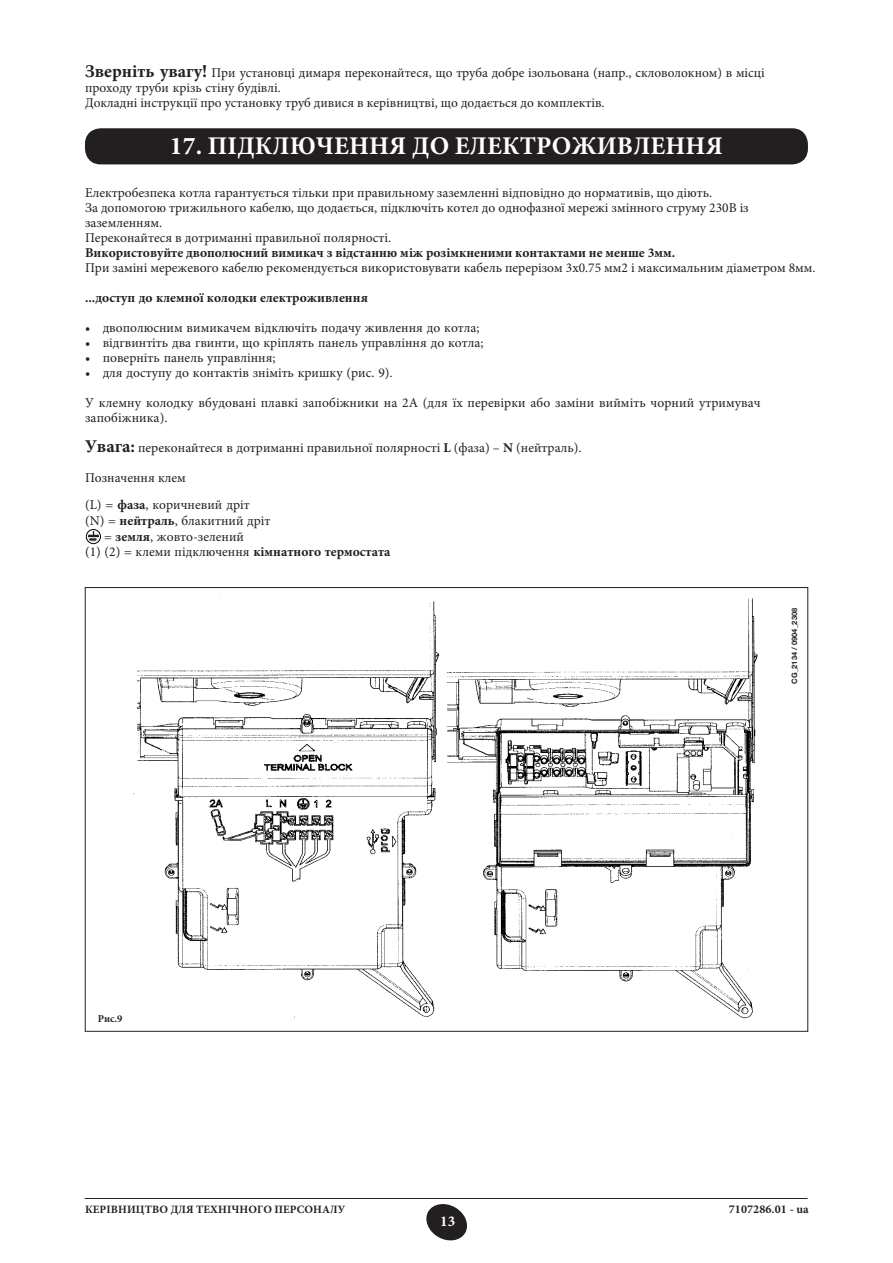
<style>
.page{position:relative;width:893px;height:1263px;background:#fff}
.page>*{position:absolute;margin:0;border:0;box-sizing:border-box;transform-origin:0 0}
.t1{font:700 25.5px "Minion Pro";letter-spacing:.005em;color:#fff}
.t2{font:700 15px "Minion Pro";color:#fff}
.t3{font:13.5px/15px "Minion Pro";color:#231f20}
.t4{font:700 13.5px "Minion Pro";color:#231f20}
.t5{font:700 12px "Minion Pro";letter-spacing:.01em;color:#231f20}
.t6{font:700 11.25px "Minion Pro";letter-spacing:.01em;color:#231f20}
.t7{font:700 10.5px "Minion Pro";color:#231f20}
.t8{font:700 7.5px "Helvetica Neue LT Std";color:#231f20}
.s1{font-weight:700;font-size:18px}
.s2{font-weight:700}
</style>
<div class="page">
<svg style="left:426px;top:1204px;width:41px;height:37px"></svg>
<hr style="left:85px;top:1198px;width:722px;height:1px;background:#231f20">
<div style="left:86px;top:129px;width:721px;height:35px;background:#231f20;border-radius:15px"></div>
<div style="left:85px;top:128px;width:722px;height:36px;border:2px solid #231f20;border-radius:15px"></div>
<svg style="left:88px;top:531px;width:11px;height:11px"></svg>
<div style="left:86px;top:529px;width:15px;height:15px;border:1px solid #010202;border-radius:50%"></div>
<img style="left:137px;top:596px;width:621px;height:424px">
<p class="t3" style="left:85px;top:65px;width:681px"><span class="s1">Зверніть увагу!</span> При установці димаря переконайтеся, що труба добре ізольована (напр., скловолокном) в місці проходу труби крізь стіну будівлі.<br>Докладні інструкції про установку труб дивися в керівництві, що додається до комплектів.</p>
<h1 class="t1" style="left:170px;top:128px;width:554px">17. ПІДКЛЮЧЕННЯ ДО ЕЛЕКТРОЖИВЛЕННЯ</h1>
<p class="t3" style="left:85px;top:185px;width:665px">Електробезпека котла гарантується тільки при правильному заземленні відповідно до нормативів, що діють.<br>За допомогою трижильного кабелю, що додається, підключіть котел до однофазної мережі змінного струму 230В із заземленням.<br>Переконайтеся в дотриманні правильної полярності.</p>
<p class="t4" style="left:85px;top:243px;width:591px">Використовуйте двополюсний вимикач з відстанню між розімкненими контактами не менше 3мм.</p>
<p class="t3" style="left:85px;top:260px;width:732px">При заміні мережевого кабелю рекомендується використовувати кабель перерізом 3x0.75 мм2 і максимальним діаметром 8мм.</p>
<p class="t4" style="left:85px;top:288px;width:284px">...доступ до клемної колодки електроживлення</p>
<p class="t3" style="left:85px;top:320px;width:396px">• двополюсним вимикачем відключіть подачу живлення до котла;</p>
<p class="t3" style="left:85px;top:335px;width:400px">• відгвинтіть два гвинти, що кріплять панель управління до котла;</p>
<p class="t3" style="left:85px;top:350px;width:192px">• поверніть панель управління;</p>
<p class="t3" style="left:85px;top:365px;width:309px">• для доступу до контактів зніміть кришку (рис. 9).</p>
<p class="t3" style="left:85px;top:395px;width:677px">У клемну колодку вбудовані плавкі запобіжники на 2А (для їх перевірки або заміни вийміть чорний утримувач запобіжника).</p>
<p class="t3" style="left:85px;top:440px;width:498px"><span class="s1">Увага:</span> переконайтеся в дотриманні правильної полярності <span class="s2">L</span> (фаза) – <span class="s2">N</span> (нейтраль).</p>
<p class="t3" style="left:85px;top:470px;width:102px">Позначення клем</p>
<p class="t3" style="left:85px;top:497px;width:166px">(L) = <span class="s2">фаза</span>, коричневий дріт</p>
<p class="t3" style="left:85px;top:513px;width:187px">(N) = <span class="s2">нейтраль</span>, блакитний дріт</p>
<p class="t3" style="left:104px;top:530px;width:141px">= <span class="s2">земля</span>, жовто-зелений</p>
<p class="t3" style="left:85px;top:545px;width:307px">(1) (2) = клеми підключення <span class="s2">кімнатного термостата</span></p>
<p class="t7" style="left:98px;top:1011px;width:26px">Рис.9</p>
<p class="t8" style="left:791px;top:684px;width:77px;rotate:-90deg">CG_2134 / 0904_2308</p>
<p class="t6" style="left:85px;top:1201px;width:262px">КЕРІВНИЦТВО ДЛЯ ТЕХНІЧНОГО ПЕРСОНАЛУ</p>
<p class="t5" style="left:728px;top:1201px;width:81px">7107286.01 - ua</p>
<p class="t2" style="left:440px;top:1211px;width:16px">13</p>
</div>
